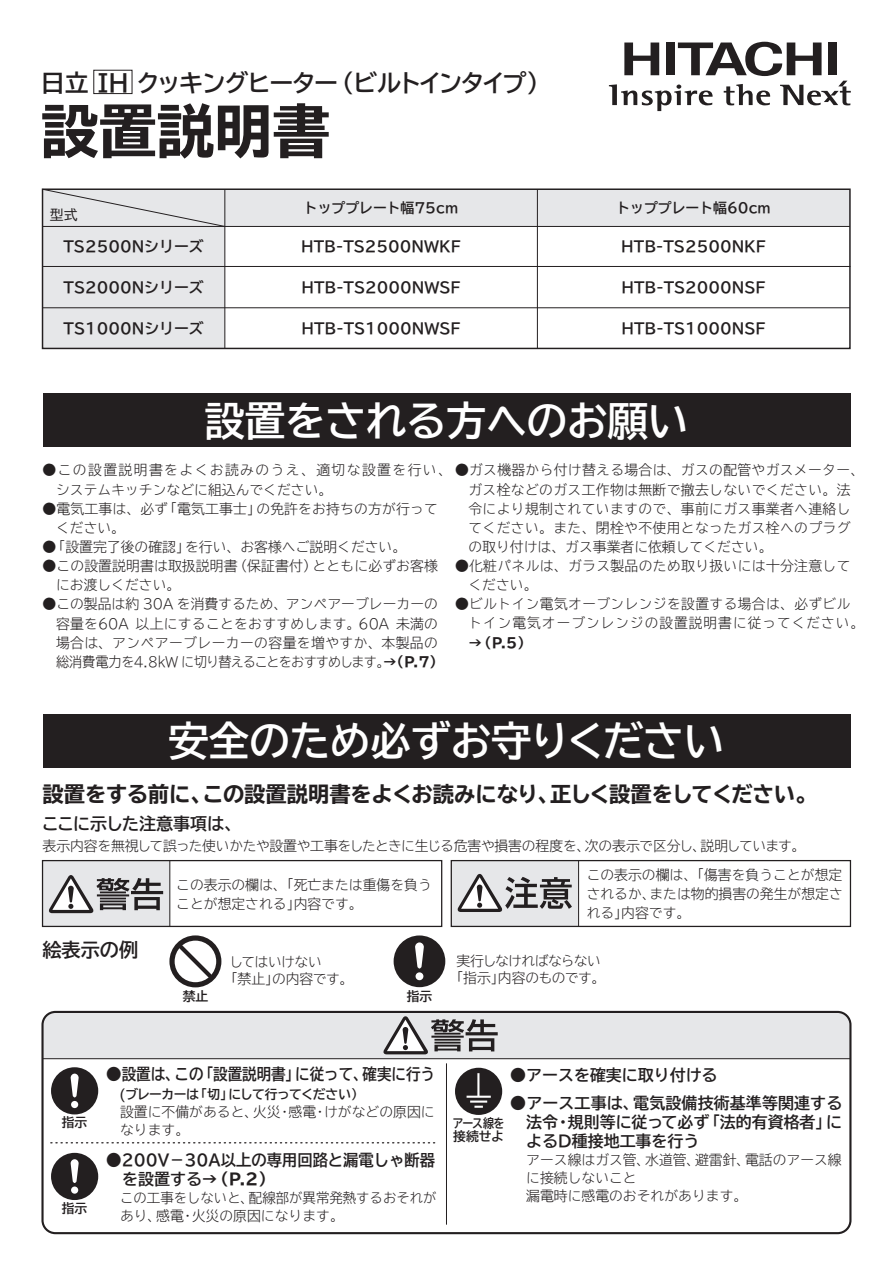
<style>
.page{position:relative;width:893px;height:1263px;background:#fff}
.page>*{position:absolute;margin:0;border:0;box-sizing:border-box;transform-origin:0 0}
.t1{font:700 expanded 57.9px "TBUD Go Std";color:#231f20}
.t2{font:700 40.35px "TBUD Go Std";color:#fff}
.t3{font:700 24px "TBUD Go Std";letter-spacing:-.08em;color:#231f20}
.t4{font:700 expanded 21.3px "TBUD Go Std";color:#231f20}
.t5{font:700 19.2px "TBUD Go Std";color:#231f20}
.t6{font:700 16.95px "TBUD Go Std";color:#231f20}
.t7{font:700 15.9px/19.2px "TBUD Go Std";color:#231f20}
.t8{font:700 14.85px "TBUD Go Std";color:#231f20}
.t9{font:300 13.8px/19.2px "TBUD Go Std Super";color:#231f20}
.t10{font:300 13.8px/19.2px "TBUD Go Std Super";letter-spacing:.02em;color:#231f20}
.t11{font:300 13.8px "TBUD Go Std Super";letter-spacing:-.025em;color:#231f20}
.t12{font:300 13.8px/19.2px "TBUD Go Std Super";letter-spacing:.075em;color:#231f20}
.t13{font:300 13.8px/19.2px "TBUD Go Std Super";letter-spacing:.025em;color:#231f20}
.t14{font:700 13.8px "TBUD Go Std";color:#231f20}
.t15{font:300 13.8px/17px "TBUD Go Std Super";letter-spacing:-.04em;color:#231f20}
.t16{font:300 13.8px/17px "TBUD Go Std Super";letter-spacing:-.03em;color:#231f20}
.t17{font:700 expanded 13.8px "TBUD Go Std";color:#231f20}
.t18{font:13.8px "TBUD Go Std";color:#231f20}
.t19{font:700 12.75px "TBUD Go Std";letter-spacing:-.04em;color:#231f20}
.t20{font:700 12.75px/13.8px "TBUD Go Std";letter-spacing:-.02em;color:#231f20;scale:.86 1}
.s1{font-family:"TBUD Go Std";font-weight:700;font-stretch:expanded}
.s2{font-stretch:expanded}
</style>
<div class="page">
<svg style="left:609px;top:42px;width:242px;height:69px"></svg>
<div style="left:93px;top:70px;width:39px;height:24px;border:1px solid #231f20"></div>
<svg style="left:44px;top:190px;width:805px;height:157px"></svg>
<div style="left:42px;top:188px;width:809px;height:161px;border:1px solid #231f20"></div>
<hr style="left:225px;top:189px;width:1px;height:159px;background:#b2b0b1">
<hr style="left:224px;top:189px;width:1px;height:159px;background:#231f20">
<hr style="left:537px;top:189px;width:1px;height:159px;background:#231f20">
<hr style="left:43px;top:226px;width:807px;height:1px;background:#231f20">
<hr style="left:43px;top:266px;width:807px;height:1px;background:#231f20">
<hr style="left:43px;top:307px;width:807px;height:1px;background:#231f20">
<svg style="left:42px;top:188px;width:184px;height:39px;background:#d2d3d4"></svg>
<div style="left:43px;top:393px;width:807px;height:54px;background:#231f20"></div>
<div style="left:43px;top:860px;width:127px;height:66px;background:#e6e7e9"></div>
<div style="left:451px;top:860px;width:128px;height:66px;background:#e6e7e9"></div>
<div style="left:42px;top:860px;width:400px;height:67px;border:1px solid #231f20"></div>
<hr style="left:169px;top:860px;width:1px;height:66px;background:#231f20">
<div style="left:451px;top:860px;width:400px;height:67px;border:1px solid #231f20"></div>
<hr style="left:578px;top:860px;width:1px;height:67px;background:#231f20">
<hr style="left:446px;top:1063px;width:1px;height:161px;background:#231f20">
<svg style="left:51px;top:1142px;width:385px;height:1px"></svg>
<div style="left:51px;top:1067px;width:47px;height:47px;background:#231f20;border-radius:50%"></div>
<div style="left:71px;top:1101px;width:7px;height:7px;background:#fff;border-radius:50%"></div>
<svg style="left:70px;top:1073px;width:9px;height:24px"></svg>
<div style="left:41px;top:1011px;width:810px;height:223px;border:2px solid #231f20;border-radius:13px"></div>
<div style="left:51px;top:1153px;width:47px;height:47px;background:#231f20;border-radius:50%"></div>
<div style="left:71px;top:1186px;width:7px;height:8px;background:#fff;border-radius:50%"></div>
<svg style="left:70px;top:1159px;width:9px;height:24px"></svg>
<svg style="left:455px;top:1068px;width:47px;height:47px"></svg>
<div style="left:43px;top:714px;width:807px;height:54px;background:#231f20"></div>
<svg style="left:43px;top:1012px;width:807px;height:47px;background:#d6d7d8"></svg>
<svg style="left:49px;top:875px;width:114px;height:38px"></svg>
<svg style="left:457px;top:873px;width:115px;height:39px"></svg>
<div style="left:169px;top:935px;width:52px;height:52px;border:5px solid #231f20;border-radius:50%"></div>
<svg style="left:173px;top:939px;width:45px;height:45px"></svg>
<svg style="left:394px;top:935px;width:51px;height:52px"></svg>
<h3 class="t3" style="left:41px;top:63px;width:511px">日立 IH クッキングヒーター（ビルトインタイプ）</h3>
<h1 class="t1" style="left:41px;top:99px;width:291px">設置説明書</h1>
<p class="t18" style="left:50px;top:204px;width:29px">型式</p>
<p class="t14" style="left:304px;top:197px;width:156px">トッププレート幅75cm</p>
<p class="t14" style="left:616px;top:197px;width:156px">トッププレート幅60cm</p>
<p class="t8" style="left:64px;top:234px;width:142px">TS2500Nシリーズ</p>
<p class="t8" style="left:301px;top:234px;width:161px">HTB-TS2500NWKF</p>
<p class="t8" style="left:621px;top:234px;width:146px">HTB-TS2500NKF</p>
<p class="t8" style="left:64px;top:275px;width:142px">TS2000Nシリーズ</p>
<p class="t8" style="left:301px;top:275px;width:161px">HTB-TS2000NWSF</p>
<p class="t8" style="left:622px;top:275px;width:146px">HTB-TS2000NSF</p>
<p class="t8" style="left:64px;top:316px;width:142px">TS1000Nシリーズ</p>
<p class="t8" style="left:302px;top:316px;width:161px">HTB-TS1000NWSF</p>
<p class="t8" style="left:622px;top:316px;width:146px">HTB-TS1000NSF</p>
<h2 class="t2" style="left:204px;top:388px;width:485px">設置をされる方へのお願い</h2>
<p class="t10" style="left:56px;top:460px;width:810px;text-indent:-14px">●この設置説明書をよくお読みのうえ、適切な設置を行い、 ●ガス機器から付け替える場合は、ガスの配管やガスメーター、システムキッチンなどに組込んでください。</p>
<p class="t9" style="left:56px;top:498px;width:383px;text-indent:-14px">●電気工事は、必ず「電気工事士」の免許をお持ちの方が行ってください。</p>
<p class="t9" style="left:43px;top:537px;width:365px">●「設置完了後の確認」を行い、お客様へご説明ください。</p>
<p class="t9" style="left:56px;top:556px;width:383px;text-indent:-14px">●この設置説明書は取扱説明書（保証書付）とともに必ずお客様にお渡しください。</p>
<p class="t9" style="left:56px;top:594px;width:389px;text-indent:-13px">●この製品は約 30A を消費するため、アンペアーブレーカーの容量を60A 以上にすることをおすすめします。60A 未満の場合は、アンペアーブレーカーの容量を増やすか、本製品の総消費電力を4.8kW に切り替えることをおすすめします。<span class="s1">→（P.7）</span></p>
<p class="t9" style="left:468px;top:479px;width:384px;text-align:justify">ガス栓などのガス工作物は無断で撤去しないでください。法令により規制されていますので、事前にガス事業者へ連絡してください。また、閉栓や不使用となったガス栓へのプラグの取り付けは、ガス事業者に依頼してください。</p>
<p class="t13" style="left:468px;top:556px;width:384px;text-indent:-14px">●化粧パネルは、ガラス製品のため取り扱いには十分注意してください。</p>
<p class="t12" style="left:468px;top:594px;width:397px;text-indent:-14px">●ビルトイン電気オーブンレンジを設置する場合は、必ずビルトイン電気オーブンレンジの設置説明書に従ってください。</p>
<p class="t17" style="left:468px;top:635px;width:64px">→（P.5）</p>
<h2 class="t2" style="left:169px;top:708px;width:557px">安全のため必ずお守りください</h2>
<h3 class="t4" style="left:43px;top:782px;width:776px">設置をする前に、この設置説明書をよくお読みになり、正しく設置をしてください。</h3>
<p class="t6" style="left:42px;top:810px;width:201px">ここに示した注意事項は、</p>
<p class="t11" style="left:43px;top:834px;width:764px">表示内容を無視して誤った使いかたや設置や工事をしたときに生じる危害や損害の程度を、次の表示で区分し、説明しています。</p>
<h3 class="t5" style="left:43px;top:934px;width:97px">絵表示の例</h3>
<p class="t9" style="left:176px;top:874px;width:257px">この表示の欄は、｢死亡または重傷を負うことが想定される｣内容です。</p>
<p class="t9" style="left:587px;top:865px;width:258px;text-align:justify">この表示の欄は、｢傷害を負うことが想定されるか、または物的損害の発生が想定される｣内容です。</p>
<p class="t16" style="left:229px;top:953px;width:125px">してはいけない<br>｢禁止｣の内容です。</p>
<p class="t15" style="left:456px;top:952px;width:150px">実行しなければならない｢指示｣内容のものです。</p>
<p class="t19" style="left:183px;top:986px;width:27px">禁止</p>
<p class="t19" style="left:407px;top:986px;width:27px">指示</p>
<p class="t19" style="left:62px;top:1112px;width:27px">指示</p>
<p class="t19" style="left:62px;top:1198px;width:27px">指示</p>
<p class="t7" style="left:106px;top:1065px;width:330px">●設置は、この「設置説明書」に従って、確実に行う</p>
<p class="t19" style="left:119px;top:1084px;width:246px">(ブレーカーは「切」にして行ってください）</p>
<p class="t9" style="left:120px;top:1102px;width:316px;line-height:18.1px">設置に不備があると、火災・感電・けがなどの原因になります。</p>
<p class="t7" style="left:122px;top:1150px;width:314px;text-indent:-16px">●200V－30A以上の専用回路と漏電しゃ断器を設置する<span class="s2">→（P.2）</span></p>
<p class="t9" style="left:120px;top:1188px;width:318px;line-height:18px">この工事をしないと、配線部が異常発熱するおそれがあり、感電・火災の原因になります。</p>
<p class="t7" style="left:510px;top:1065px;width:209px">●アースを確実に取り付ける</p>
<p class="t7" style="left:526px;top:1093px;width:318px;text-align:justify;text-indent:-16px">●アース工事は、電気設備技術基準等関連する法令・規則等に従って必ず「法的有資格者」によるD種接地工事を行う</p>
<p class="t9" style="left:526px;top:1150px;width:317px;line-height:18.1px">アース線はガス管、水道管、避雷針、電話のアース線に接続しないこと<br>漏電時に感電のおそれがあります。</p>
<p class="t20" style="left:453px;top:1116px;width:62px">アース線を接続せよ</p>
</div>
